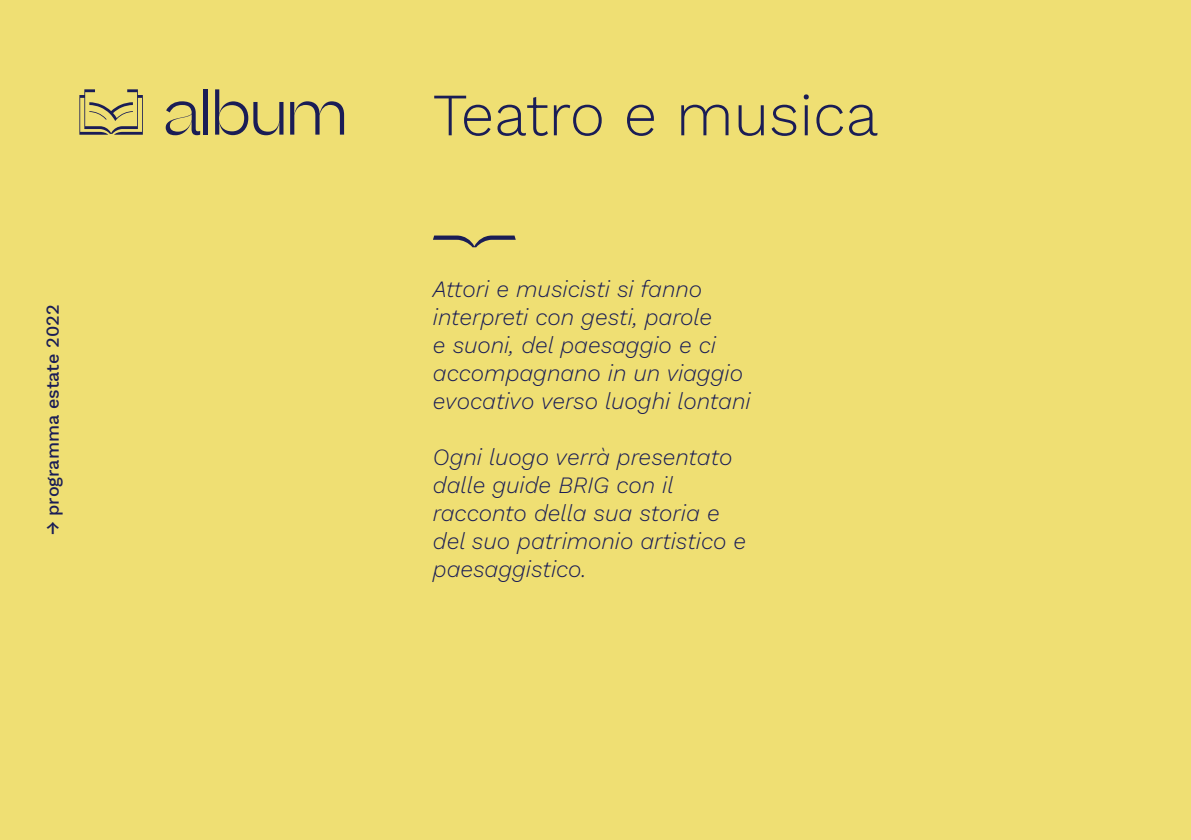
<style>
.page{position:relative;width:1191px;height:840px;background:#fff}
.page>*{position:absolute;margin:0;border:0;box-sizing:border-box;transform-origin:0 0}
.t1{font:300 60px "Work Sans";color:#1a1d56}
.t2{font:italic 300 23px/28px "Work Sans";color:#1a1d56}
.t3{font:500 18px "Work Sans";color:#1a1d56}
</style>
<div class="page">
<div style="left:0;top:0;width:1191px;height:839px;background:#efdf73"></div>
<svg style="left:433px;top:235px;width:83px;height:12px"></svg>
<svg style="left:166px;top:101px;width:34px;height:34px"></svg>
<hr style="left:204px;top:89px;width:4px;height:45px;background:#1a1d56">
<svg style="left:215px;top:89px;width:68px;height:46px"></svg>
<svg style="left:290px;top:101px;width:54px;height:33px"></svg>
<svg style="left:79px;top:89px;width:64px;height:46px"></svg>
<p class="t3" style="left:39px;top:535px;width:232px;rotate:-90deg">→ programma estate 2022</p>
<h1 class="t1" style="left:433px;top:69px;width:447px">Teatro e musica</h1>
<p class="t2" style="left:433px;top:273px;width:319px">Attori e musicisti si fanno interpreti con gesti, parole<br>e suoni, del paesaggio e ci accompagnano in un viaggio evocativo verso luoghi lontani</p>
<p class="t2" style="left:433px;top:441px;width:315px">Ogni luogo verrà presentato dalle guide BRIG con il racconto della sua storia e del suo patrimonio artistico e paesaggistico.</p>
</div>
